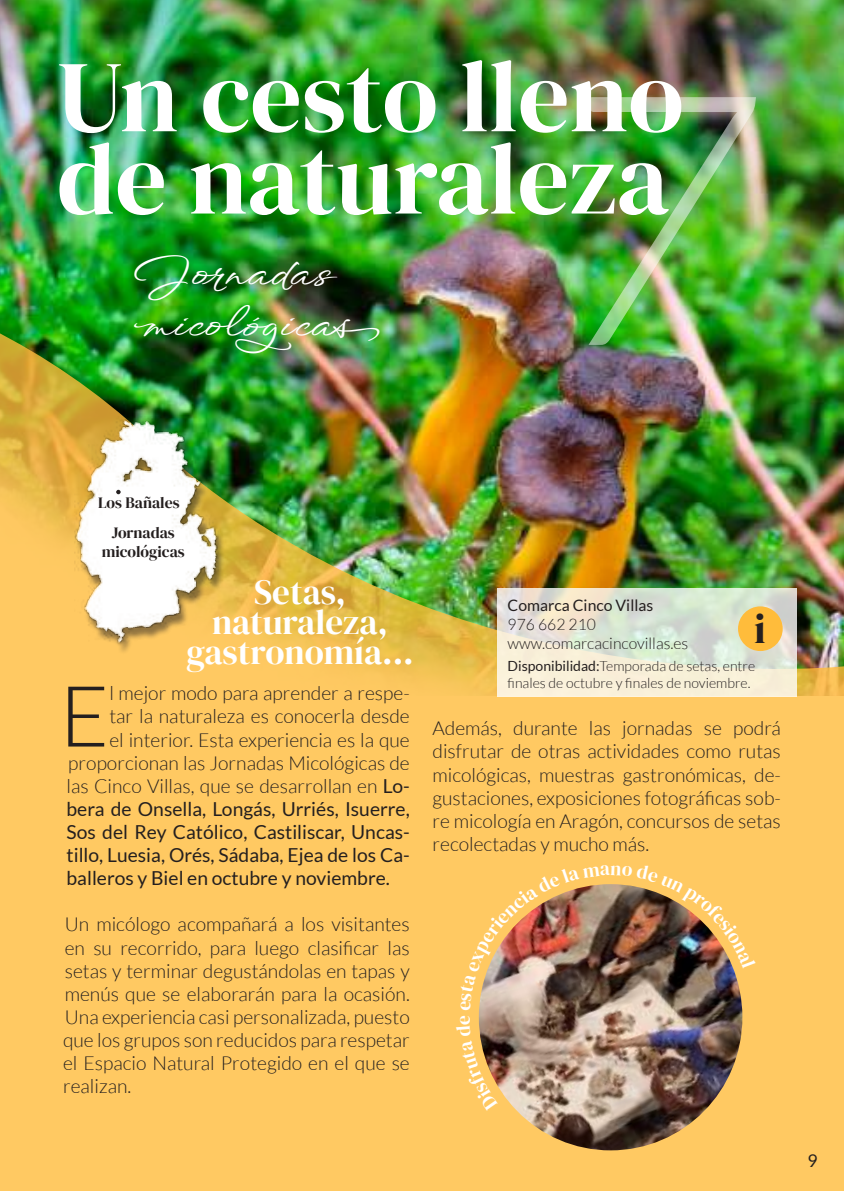
<style>
.page{position:relative;width:844px;height:1191px;background:#fff}
.page>*{position:absolute;margin:0;border:0;box-sizing:border-box;transform-origin:0 0}
.t1{font:italic 300 350px "Lato";color:#fff}
.t2{font:101.5px/82.2px "DM Serif Display";color:#fff}
.t3{font:300 84.52px "Lato";color:#241f1f}
.t4{font:500 42px/50.4px "Wind Song";color:#fff}
.t5{font:42px "DM Serif Display";color:#241f1f}
.t6{font:35px/29.8px "DM Serif Display";color:#fff;text-align:center}
.t7{font:300 19.25px/23.1px "Lato";color:#241f1f;text-align:justify}
.t8{font:19.25px "Lato";color:#241f1f}
.t9{font:19.25px "DM Serif Display";color:#fff}
.t10{font:17.5px "Lato";color:#241f1f}
.t11{font:300 15.75px/18.9px "Lato";color:#241f1f}
.t12{font:15.75px/18.9px "DM Serif Display";color:#241f1f;text-align:center}
.t13{font:15.75px "Lato";color:#241f1f}
.t14{font:300 14px/16.8px "Lato";color:#241f1f}
.s1{font-weight:400}
</style>
<div class="page">
<img style="left:1px;top:0;width:842px;height:245px">
<img style="left:1px;top:245px;width:842px;height:946px">
<img style="left:0;top:0;width:1px;height:1191px">
<div style="left:76px;top:425px;width:149px;height:230px;background:#241f1f;opacity:.5"></div>
<img style="left:74px;top:417px;width:145px;height:229px">
<img style="left:478px;top:1010px;width:264px;height:140px">
<svg style="left:496px;top:588px;width:300px;height:109px;background:#e7e7d5"></svg>
<div style="left:737px;top:606px;width:45px;height:45px;background:#ffbc3b;border-radius:50%"></div>
<svg style="left:116px;top:490px;width:5px;height:4px"></svg>
<svg style="left:456px;top:1025px;width:41px;height:85px;background:#e1af5a"></svg>
<img style="left:460px;top:864px;width:295px;height:146px">
<h2 class="t2" style="left:57px;top:57px;width:628px">Un cesto lleno de naturaleza</h2>
<h3 class="t4" style="left:134px;top:245px;width:247px">Jornadas micológicas</h3>
<h1 class="t1" style="left:548px;top:31px;width:204px">7</h1>
<p class="t12" style="left:98px;top:494px;width:83px">Los Bañales</p>
<p class="t12" style="left:102px;top:523px;width:84px">Jornadas micológicas</p>
<h3 class="t6" style="left:186px;top:577px;width:229px">Setas, naturaleza, gastronomía...</h3>
<h3 class="t3" style="left:59px;top:671px;width:51px">E</h3>
<p class="t7" style="left:109px;top:682px;width:302px">l mejor modo para aprender a respe-</p>
<p class="t7" style="left:109px;top:705px;width:302px">tar la naturaleza es conocerla desde</p>
<p class="t7" style="left:109px;top:728px;width:302px">el interior. Esta experiencia es la que</p>
<p class="t7" style="left:68px;top:751px;width:343px">proporcionan las Jornadas Micológicas de</p>
<p class="t7" style="left:66px;top:774px;width:344px">las Cinco Villas, que se desarrollan en <span class="s1">Lo-</span></p>
<p class="t8" style="left:66px;top:798px;width:344px">bera de Onsella, Longás, Urriés, Isuerre,</p>
<p class="t8" style="left:66px;top:821px;width:344px">Sos del Rey Católico, Castiliscar, Uncas-</p>
<p class="t8" style="left:66px;top:844px;width:344px">tillo, Luesia, Orés, Sádaba, Ejea de los Ca-</p>
<p class="t8" style="left:66px;top:867px;width:325px">balleros y Biel en octubre y noviembre.</p>
<p class="t7" style="left:63px;top:913px;width:348px">Un micólogo acompañará a los visitantes en su recorrido, para luego clasificar las setas y terminar degustándolas en tapas y menús que se elaborarán para la ocasión.<br>Una experiencia casi personalizada, puesto que los grupos son reducidos para respetar el Espacio Natural Protegido en el que se realizan.</p>
<p class="t13" style="left:507px;top:597px;width:147px">Comarca Cinco Villas</p>
<p class="t11" style="left:507px;top:615px;width:182px">976 662 210 www.comarcacincovillas.es</p>
<h3 class="t5" style="left:754px;top:604px;width:13px">i</h3>
<p class="t14" style="left:507px;top:657px;width:249px"><span class="s1">Disponibilidad:</span>Temporada de setas, entre finales de octubre y finales de noviembre.</p>
<p class="t7" style="left:432px;top:717px;width:350px">Además, durante las jornadas se podrá disfrutar de otras actividades como rutas micológicas, muestras gastronómicas, de&shy;gustaciones, exposiciones fotográficas sob&shy;re micología en Aragón, concursos de setas recolectadas y mucho más.</p>
<p class="t9" style="left:452px;top:1025px;width:11px;rotate:-90deg">e</p>
<p class="t10" style="left:807px;top:1150px;width:12px">9</p>
</div>
